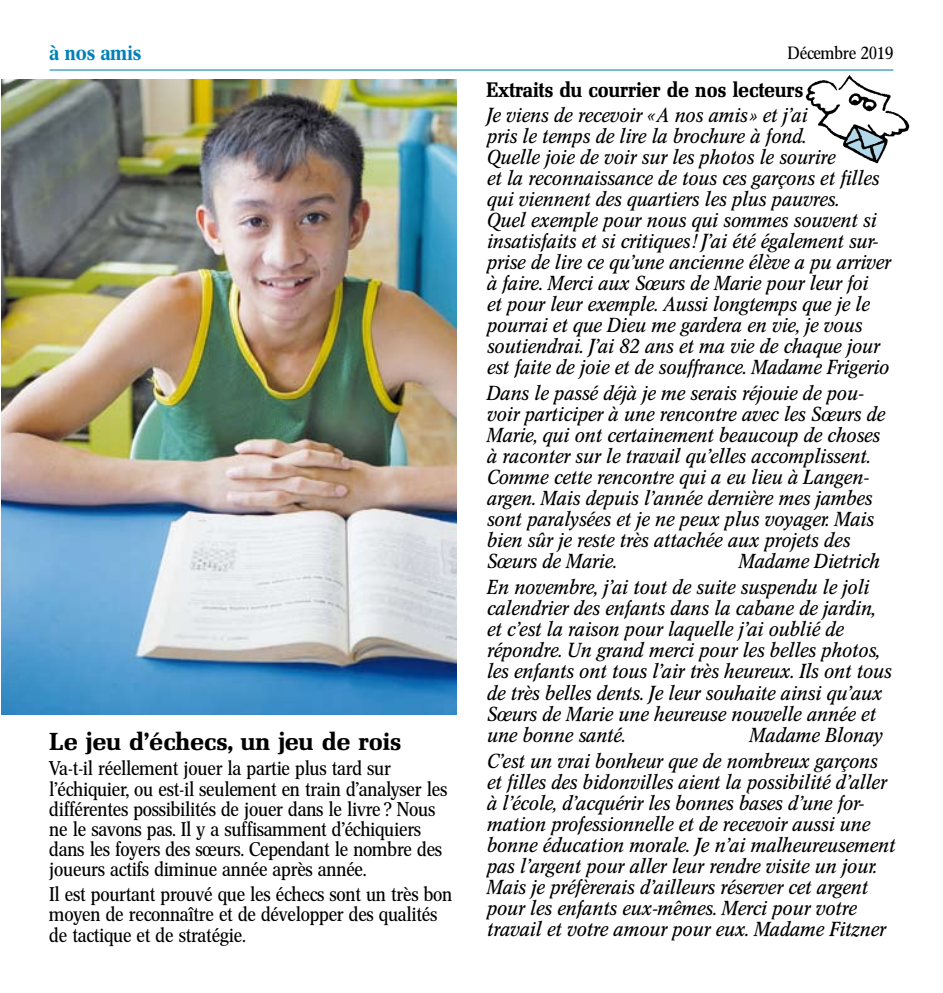
<style>
.page{position:relative;width:943px;height:993px;background:#fff}
.page>*{position:absolute;margin:0;border:0;box-sizing:border-box;transform-origin:0 0}
.t1{font:24.5px "Mel Bol";color:#000;scale:1.05 1}
.t2{font:21px "Mel Bol";color:#000;scale:.95 1}
.t3{font:21px "Cnn Med";color:#0081b8}
.t4{font:20.12px/21px "Cnn Ita";letter-spacing:.015em;color:#000;scale:1.05 1}
.t5{font:19.6px/20.1px "Cnn Reg";color:#000;scale:1.05 1}
.t6{font:17.5px "Cnn Reg";color:#000;scale:1.05 1}
</style>
<div class="page">
<hr style="left:50px;top:69px;width:843px;height:1px;background:#0081b8">
<img style="left:1px;top:79px;width:455px;height:635px">
<img style="left:819px;top:75px;width:90px;height:60px">
<svg style="left:805px;top:81px;width:95px;height:83px"></svg>
<div style="left:0;top:369px;width:10px;height:271px;background:#000;opacity:.35"></div>
<p class="t3" style="left:50px;top:40px;width:93px">à nos amis</p>
<p class="t6" style="left:788px;top:43px;width:101px">Décembre 2019</p>
<p class="t1" style="left:50px;top:727px;width:336px">Le jeu d’échecs, un jeu de rois</p>
<p class="t5" style="left:50px;top:758px;width:380px">Va-t-il réellement jouer la partie plus tard sur l’échiquier, ou est-il seulement en train d’analyser les différentes possibilités de jouer dans le livre? Nous ne le savons pas. Il y a suffisamment d’échiquiers dans les foyers des sœurs. Cependant le nombre des joueurs actifs diminue année après année.</p>
<p class="t5" style="left:50px;top:884px;width:385px">Il est pourtant prouvé que les échecs sont un très bon moyen de reconnaître et de développer des qualités de tactique et de stratégie.</p>
<p class="t2" style="left:486px;top:78px;width:335px">Extraits du courrier de nos lecteurs</p>
<p class="t4" style="left:486px;top:105px;width:386px">Je viens de recevoir «A nos amis» et j’ai<br>pris le temps de lire la brochure à fond.<br>Quelle joie de voir sur les photos le sourire<br>et la reconnaissance de tous ces garçons et filles qui viennent des quartiers les plus pauvres.<br>Quel exemple pour nous qui sommes souvent si insatisfaits et si critiques! J’ai été également sur&shy;prise de lire ce qu’une ancienne élève a pu arriver à faire. Merci aux Sœurs de Marie pour leur foi<br>et pour leur exemple. Aussi longtemps que je le pourrai et que Dieu me gardera en vie, je vous soutiendrai. J’ai 82 ans et ma vie de chaque jour est faite de joie et de souffrance. Madame Frigerio</p>
<p class="t4" style="left:486px;top:383px;width:380px">Dans le passé déjà je me serais réjouie de pou&shy;voir participer à une rencontre avec les Sœurs de Marie, qui ont certainement beaucoup de choses à raconter sur le travail qu’elles accomplissent.<br>Comme cette rencontre qui a eu lieu à Langen&shy;argen. Mais depuis l’année dernière mes jambes sont paralysées et je ne peux plus voyager. Mais bien sûr je reste très attachée aux projets des Sœurs de Marie.</p>
<p class="t4" style="left:486px;top:548px;width:375px;line-height:25.9px;text-indent:252px">Madame Dietrich<br>En novembre, j’ai tout de suite suspendu le joli</p>
<p class="t4" style="left:486px;top:598px;width:386px">calendrier des enfants dans la cabane de jardin, et c’est la raison pour laquelle j’ai oublié de répondre. Un grand merci pour les belles photos, les enfants ont tous l’air très heureux. Ils ont tous de très belles dents. Je leur souhaite ainsi qu’aux Sœurs de Marie une heureuse nouvelle année et une bonne santé.</p>
<p class="t4" style="left:486px;top:721px;width:378px;line-height:25.9px;text-align:right">Madame Blonay<br>C’est un vrai bonheur que de nombreux garçons</p>
<p class="t4" style="left:486px;top:771px;width:390px">et filles des bidonvilles aient la possibilité d’aller à l’école, d’acquérir les bonnes bases d’une for&shy;mation professionnelle et de recevoir aussi une bonne éducation morale. Je n’ai malheureusement pas l’argent pour aller leur rendre visite un jour.<br>Mais je préfèrerais d’ailleurs réserver cet argent pour les enfants eux-mêmes. Merci pour votre travail et votre amour pour eux. Madame Fitzner</p>
</div>
